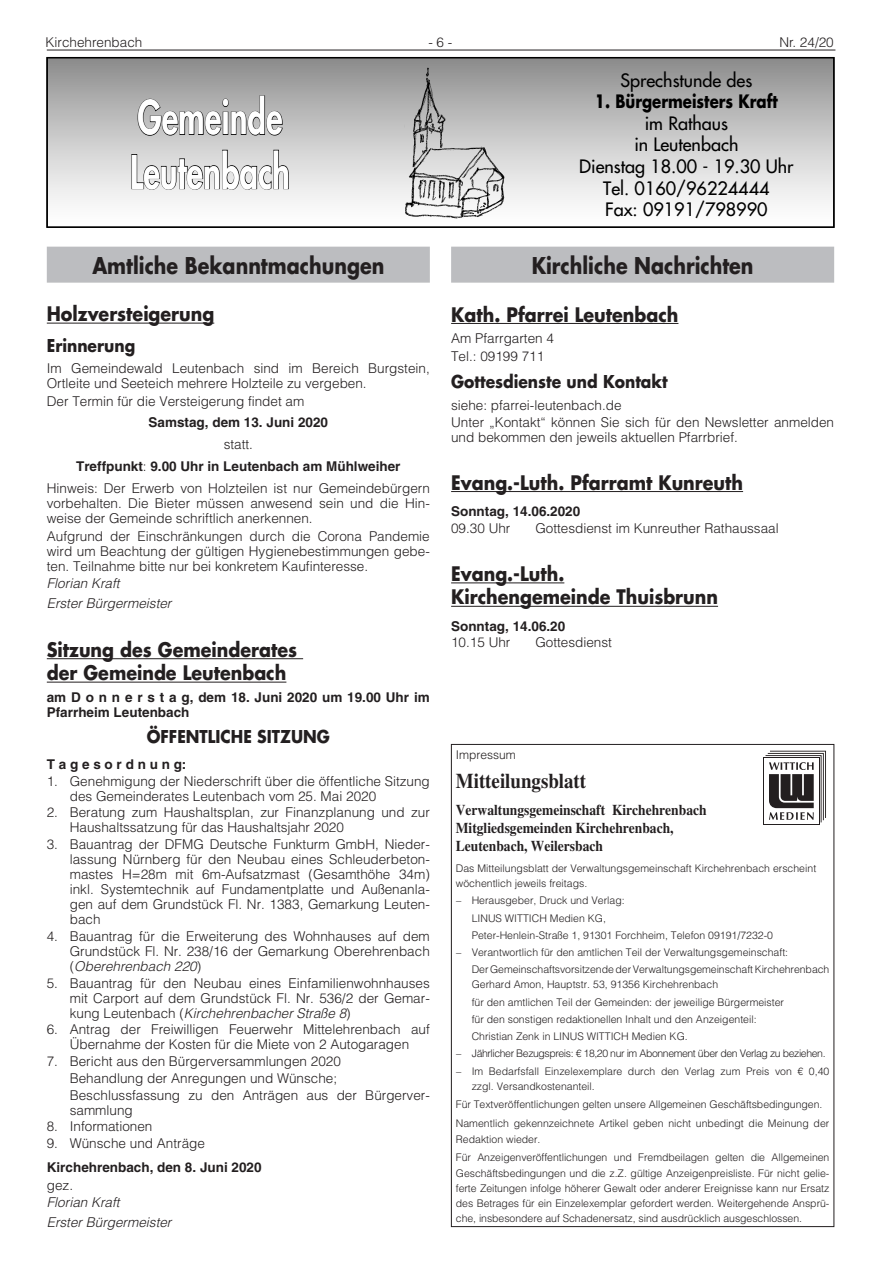
<style>
.page{position:relative;width:881px;height:1263px;background:#fff}
.page>*{position:absolute;margin:0;border:0;box-sizing:border-box;transform-origin:0 0}
.t1{font:800 45.3px/54.3px "Futura LT";color:#fff;scale:.73 1}
.t2{font:700 22.5px "Futura LT";color:#231f20;scale:.85 1}
.t3{font:700 21px "Times LT";color:#231f20;scale:.9 1}
.t4{font:700 19.5px/23.4px "Futura LT";color:#231f20;scale:.9 1}
.t5{font:18px/21.6px "Futura LT";color:#000;text-align:center}
.t6{font:700 18px "Futura LT";color:#000;scale:.83 1}
.t7{font:700 17.25px "Futura LT";color:#231f20;scale:.9 1}
.t8{font:700 15px/18.1px "Times LT";color:#231f20;scale:.9 1}
.t9{font:300 13.5px/15px "Helvetica LT";color:#231f20}
.t10{font:700 13.5px/15px "Helvetica LT";color:#231f20}
.t11{font:italic 300 13.5px/19.5px "Helvetica LT";color:#231f20}
.t12{font:300 12px "Helvetica LT";color:#231f20}
.t13{font:300 10.5px/17.2px "Helvetica LT";color:#231f20}
.t14{font:300 10.5px "Helvetica LT";letter-spacing:-.04em;color:#231f20}
.s1{font-weight:700}
.s2{font-style:italic}
</style>
<div class="page">
<hr style="left:47px;top:50px;width:788px;height:1px;background:#231f20">
<div style="left:451px;top:247px;width:382px;height:36px;background:#bcbdc0"></div>
<hr style="left:451px;top:323px;width:227px;height:1px;background:#231f20">
<hr style="left:451px;top:491px;width:291px;height:1px;background:#231f20">
<hr style="left:451px;top:582px;width:113px;height:1px;background:#231f20">
<hr style="left:451px;top:606px;width:266px;height:1px;background:#231f20">
<div style="left:47px;top:247px;width:382px;height:36px;background:#bcbdc0"></div>
<hr style="left:47px;top:323px;width:167px;height:1px;background:#231f20">
<hr style="left:47px;top:658px;width:256px;height:1px;background:#231f20">
<hr style="left:47px;top:682px;width:239px;height:1px;background:#231f20">
<svg style="left:47px;top:57px;width:786px;height:171px"></svg>
<svg style="left:137px;top:95px;width:146px;height:41px;background:#9b9b9b"></svg>
<svg style="left:131px;top:150px;width:158px;height:40px;background:#bbb"></svg>
<img style="left:404px;top:67px;width:102px;height:154px">
<div style="left:763px;top:757px;width:56px;height:68px;background:#231f20"></div>
<div style="left:764px;top:758px;width:54px;height:66px;background:#fff"></div>
<svg style="left:765px;top:751px;width:60px;height:71px"></svg>
<p class="t9" style="left:45px;top:34px;width:98px">Kirchehrenbach</p>
<p class="t9" style="left:428px;top:34px;width:26px">- 6 -</p>
<p class="t9" style="left:779px;top:34px;width:56px">Nr. 24/20</p>
<h1 class="t1" style="left:130px;top:90px;width:220px">Gemeinde<br>Leutenbach</h1>
<h2 class="t2" style="left:92px;top:251px;width:345px">Amtliche Bekanntmachungen</h2>
<h3 class="t4" style="left:47px;top:302px;width:187px">Holzversteigerung</h3>
<p class="t7" style="left:47px;top:334px;width:100px">Erinnerung</p>
<p class="t9" style="left:47px;top:361px;width:384px">Im Gemeindewald Leutenbach sind im Bereich Burgstein,<br>Ortleite und Seeteich mehrere Holzteile zu vergeben.</p>
<p class="t9" style="left:47px;top:393px;width:259px">Der Termin für die Versteigerung findet am</p>
<p class="t10" style="left:148px;top:415px;width:181px">Samstag, dem 13. Juni 2020</p>
<p class="t9" style="left:47px;top:433px;width:384px;line-height:22px;text-align:center">statt.<br><span class="s1">Treffpunkt</span>: <span class="s1">9.00 Uhr in Leutenbach am Mühlweiher<br></span>Hinweis: Der Erwerb von Holzteilen ist nur Gemeindebürgern</p>
<p class="t9" style="left:47px;top:496px;width:384px">vorbehalten. Die Bieter müssen anwesend sein und die Hin&shy;weise der Gemeinde schriftlich anerkennen.</p>
<p class="t9" style="left:47px;top:528px;width:384px;text-align:justify">Aufgrund der Einschränkungen durch die Corona Pandemie wird um Beachtung der gültigen Hygienebestimmungen gebe&shy;ten. Teilnahme bitte nur bei konkretem Kaufinteresse.</p>
<p class="t11" style="left:47px;top:573px;width:126px">Florian Kraft<br>Erster Bürgermeister</p>
<h3 class="t4" style="left:47px;top:637px;width:279px">Sitzung des Gemeinderates der Gemeinde Leutenbach</h3>
<p class="t10" style="left:47px;top:689px;width:384px">am D o n n e r s t a g, dem 18. Juni 2020 um 19.00 Uhr im<br>Pfarrheim Leutenbach</p>
<p class="t7" style="left:147px;top:725px;width:205px">ÖFFENTLICHE SITZUNG</p>
<p class="t10" style="left:47px;top:756px;width:141px">T a g e s o r d n u n g:</p>
<p class="t9" style="left:70px;top:773px;width:361px;text-indent:-23px">1. Genehmigung der Niederschrift über die öffentliche Sitzung des Gemeinderates Leutenbach vom 25. Mai 2020</p>
<p class="t9" style="left:70px;top:805px;width:361px;text-indent:-23px">2. Beratung zum Haushaltsplan, zur Finanzplanung und zur<br>Haushaltssatzung für das Haushaltsjahr 2020</p>
<p class="t9" style="left:70px;top:837px;width:361px;text-align:justify;text-indent:-23px">3. Bauantrag der DFMG Deutsche Funkturm GmbH, Nieder&shy;lassung Nürnberg für den Neubau eines Schleuderbeton&shy;mastes H=28m mit 6m-Aufsatzmast (Gesamthöhe 34m) inkl. Systemtechnik auf Fundamentplatte und Außenanla&shy;gen auf dem Grundstück Fl. Nr. 1383, Gemarkung Leuten&shy;bach</p>
<p class="t9" style="left:70px;top:928px;width:361px;text-align:justify;text-indent:-23px">4. Bauantrag für die Erweiterung des Wohnhauses auf dem Grundstück Fl. Nr. 238/16 der Gemarkung Oberehrenbach (<span class="s2">Oberehrenbach 220</span>)</p>
<p class="t9" style="left:70px;top:975px;width:361px;text-align:justify;text-indent:-23px">5. Bauantrag für den Neubau eines Einfamilienwohnhauses mit Carport auf dem Grundstück Fl. Nr. 536/2 der Gemar&shy;kung Leutenbach (<span class="s2">Kirchehrenbacher Straße 8</span>)</p>
<p class="t9" style="left:47px;top:1022px;width:384px;text-align:center">6. Antrag der Freiwilligen Feuerwehr Mittelehrenbach auf<br>Übernahme der Kosten für die Miete von 2 Autogaragen</p>
<p class="t9" style="left:70px;top:1053px;width:361px;line-height:16.8px;text-indent:-23px">7. Bericht aus den Bürgerversammlungen 2020<br>Behandlung der Anregungen und Wünsche;<br>Beschlussfassung zu den Anträgen aus der Bürgerver-</p>
<p class="t9" style="left:70px;top:1102px;width:65px">sammlung</p>
<p class="t9" style="left:47px;top:1119px;width:107px">8. Informationen</p>
<p class="t9" style="left:47px;top:1136px;width:160px">9. Wünsche und Anträge</p>
<p class="t10" style="left:47px;top:1160px;width:216px">Kirchehrenbach, den 8. Juni 2020</p>
<p class="t9" style="left:47px;top:1177px;width:28px">gez.</p>
<p class="t11" style="left:47px;top:1192px;width:126px">Florian Kraft<br>Erster Bürgermeister</p>
<h3 class="t5" style="left:620px;top:69px;width:133px">Sprechstunde des</h3>
<h3 class="t6" style="left:594px;top:89px;width:222px">1. Bürgermeisters Kraft</h3>
<h3 class="t5" style="left:579px;top:112px;width:216px">im Rathaus<br>in Leutenbach<br>Dienstag 18.00 - 19.30 Uhr<br>Tel. 0160/96224444<br>Fax: 09191/798990</h3>
<h2 class="t2" style="left:531px;top:251px;width:262px">Kirchliche Nachrichten</h2>
<h3 class="t4" style="left:451px;top:302px;width:254px">Kath. Pfarrei Leutenbach</h3>
<p class="t9" style="left:451px;top:330px;width:104px;line-height:17.7px">Am Pfarrgarten 4<br>Tel.: 09199 711</p>
<p class="t7" style="left:451px;top:370px;width:242px">Gottesdienste und Kontakt</p>
<p class="t9" style="left:451px;top:396px;width:384px;line-height:17.7px">siehe: pfarrei-leutenbach.de<br>Unter „Kontakt“ können Sie sich für den Newsletter anmelden</p>
<p class="t9" style="left:451px;top:430px;width:288px">und bekommen den jeweils aktuellen Pfarrbrief.</p>
<h3 class="t4" style="left:451px;top:470px;width:326px">Evang.-Luth. Pfarramt Kunreuth</h3>
<p class="t10" style="left:451px;top:503px;width:131px">Sonntag, 14.06.2020</p>
<p class="t9" style="left:451px;top:520px;width:61px">09.30 Uhr</p>
<p class="t9" style="left:535px;top:520px;width:245px">Gottesdienst im Kunreuther Rathaussaal</p>
<h3 class="t4" style="left:451px;top:562px;width:298px">Evang.-Luth.<br>Kirchengemeinde Thuisbrunn</h3>
<p class="t10" style="left:451px;top:618px;width:116px">Sonntag, 14.06.20</p>
<p class="t9" style="left:451px;top:635px;width:61px">10.15 Uhr</p>
<p class="t9" style="left:535px;top:635px;width:78px">Gottesdienst</p>
<p class="t12" style="left:455px;top:747px;width:61px">Impressum</p>
<h3 class="t3" style="left:455px;top:769px;width:146px">Mitteilungsblatt</h3>
<p class="t8" style="left:455px;top:801px;width:280px">Verwaltungsgemeinschaft Kirchehrenbach<br>Mitgliedsgemeinden Kirchehrenbach,<br>Leutenbach, Weilersbach</p>
<p class="t13" style="left:455px;top:860px;width:362px;line-height:15.1px">Das Mitteilungsblatt der Verwaltungsgemeinschaft Kirchehrenbach erscheint wöchentlich jeweils freitags.</p>
<p class="t13" style="left:471px;top:892px;width:303px;text-indent:-16px">– Herausgeber, Druck und Verlag:<br>LINUS WITTICH Medien KG,<br>Peter-Henlein-Straße 1, 91301 Forchheim, Telefon 09191/7232-0</p>
<p class="t13" style="left:471px;top:943px;width:359px;text-indent:-16px">– Verantwortlich für den amtlichen Teil der Verwaltungsgemeinschaft:<br>Der Gemeinschaftsvorsitzende der Verwaltungsgemeinschaft Kirchehrenbach</p>
<p class="t13" style="left:471px;top:976px;width:314px">Gerhard Amon, Hauptstr. 53, 91356 Kirchehrenbach<br>für den amtlichen Teil der Gemeinden: der jeweilige Bürgermeister für den sonstigen redaktionellen Inhalt und den Anzeigenteil:<br>Christian Zenk in LINUS WITTICH Medien KG.</p>
<p class="t14" style="left:456px;top:1047px;width:371px">– Jährlicher Bezugspreis: € 18,20 nur im Abonnement über den Verlag zu beziehen.</p>
<p class="t13" style="left:471px;top:1063px;width:359px;line-height:15.1px;text-indent:-16px">– Im Bedarfsfall Einzelexemplare durch den Verlag zum Preis von € 0,40 zzgl. Versandkostenanteil.</p>
<p class="t13" style="left:455px;top:1094px;width:375px;line-height:20px">Für Textveröffentlichungen gelten unsere Allgemeinen Geschäftsbedingungen.<br>Namentlich gekennzeichnete Artikel geben nicht unbedingt die Meinung der</p>
<p class="t13" style="left:455px;top:1130px;width:375px;line-height:17.9px">Redaktion wieder.<br>Für Anzeigenveröffentlichungen und Fremdbeilagen gelten die Allgemeinen</p>
<p class="t13" style="left:455px;top:1165px;width:375px;line-height:15.1px;text-align:justify">Geschäftsbedingungen und die z.Z. gültige Anzeigenpreisliste. Für nicht gelie&shy;ferte Zeitungen infolge höherer Gewalt oder anderer Ereignisse kann nur Ersatz des Betrages für ein Einzelexemplar gefordert werden. Weitergehende Ansprü&shy;che, insbesondere auf Schadenersatz, sind ausdrücklich ausgeschlossen.</p>
</div>
